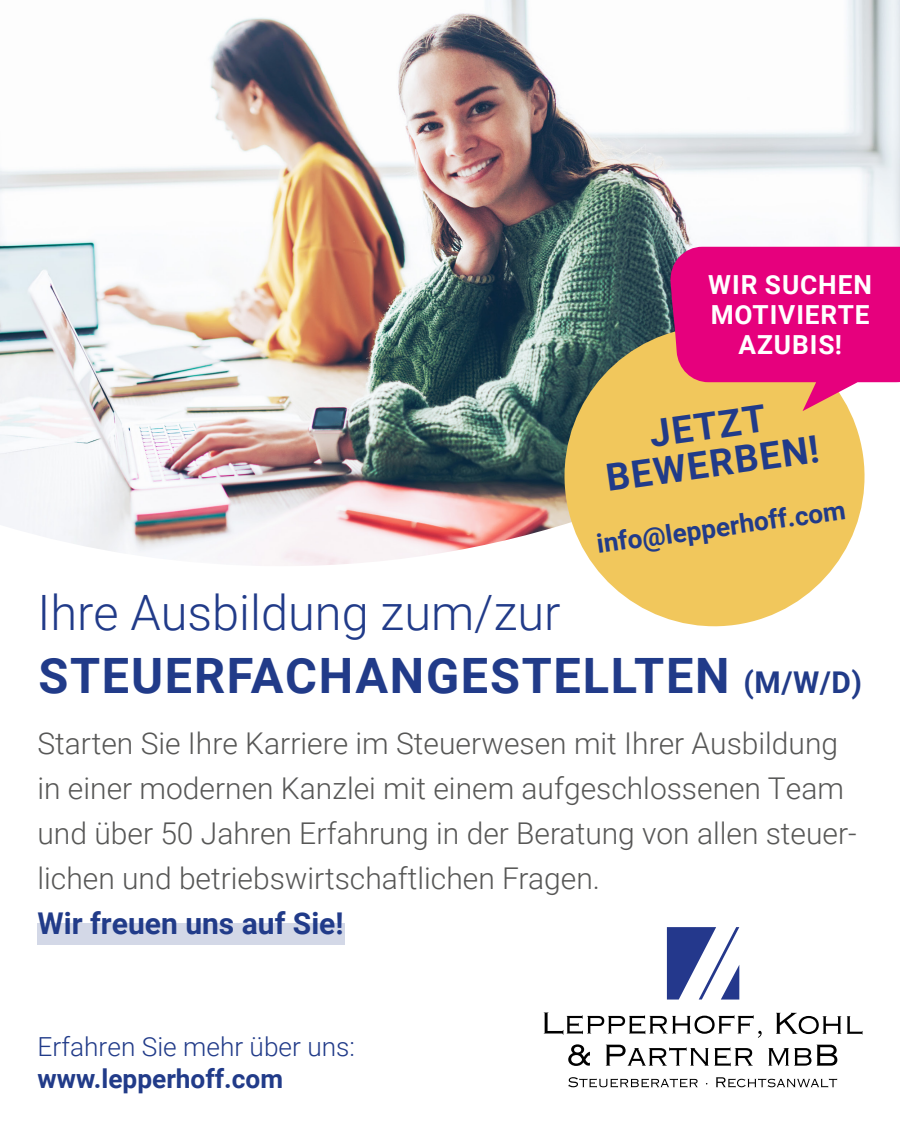
<style>
.page{position:relative;width:900px;height:1125px;background:#fff}
.page>*{position:absolute;margin:0;border:0;box-sizing:border-box;transform-origin:0 0}
.t1{font:700 48.75px/62.3px "Roboto";letter-spacing:.035em;color:#213b89}
.t2{font:700 37.5px/37.5px "Roboto";color:#213b89;text-align:center}
.t3{font:300 30px/45px "Roboto";color:#575756}
.t4{font:700 30px "Roboto";color:#213b89}
.t5{font:700 26.25px "Roboto";color:#213b89}
.t6{font:700 26.25px/30px "Roboto";letter-spacing:.035em;color:#fff;text-align:center}
.t7{font:300 26.25px "Roboto";color:#213b89}
.s1{font-weight:300}
.s2{font-size:30px}
</style>
<div class="page">
<svg style="left:667px;top:927px;width:72px;height:73px"></svg>
<svg style="left:544px;top:1013px;width:218px;height:25px"></svg>
<svg style="left:568px;top:1044px;width:22px;height:22px"></svg>
<svg style="left:768px;top:1048px;width:43px;height:18px"></svg>
<svg style="left:817px;top:1045px;width:20px;height:21px"></svg>
<svg style="left:606px;top:1045px;width:147px;height:21px"></svg>
<svg style="left:568px;top:1077px;width:269px;height:11px"></svg>
<svg style="left:847px;top:1016px;width:15px;height:18px"></svg>
<svg style="left:776px;top:1013px;width:65px;height:21px"></svg>
<img style="left:0;top:0;width:900px;height:566px">
<svg style="left:554px;top:316px;width:321px;height:311px;fill:#f1c75c"></svg>
<div style="left:38px;top:923px;width:307px;height:22px;background:#d3d8e7"></div>
<svg style="left:670px;top:247px;width:230px;height:164px"></svg>
<p class="t6" style="left:708px;top:269px;width:165px">WIR SUCHEN<br>MOTIVIERTE<br>AZUBIS!</p>
<p class="t2" style="left:598px;top:421px;width:216px;rotate:-8deg">JETZT<br>BEWERBEN!</p>
<p class="t5" style="left:594px;top:526px;width:253px;rotate:-8deg">info@lepperhoff.com</p>
<h1 class="t1" style="left:38px;top:580px;width:826px"><span class="s1">Ihre Ausbildung zum/zur<br></span>STEUERFACHANGESTELLTEN <span class="s2">(M/W/D)</span></h1>
<p class="t3" style="left:38px;top:720px;width:821px">Starten Sie Ihre Karriere im Steuerwesen mit Ihrer Ausbildung in einer modernen Kanzlei mit einem aufgeschlossenen Team und über 50 Jahren Erfahrung in der Beratung von allen steuer&shy;lichen und betriebswirtschaftlichen Fragen.</p>
<p class="t4" style="left:38px;top:902px;width:308px">Wir freuen uns auf Sie!</p>
<p class="t7" style="left:38px;top:1028px;width:319px">Erfahren Sie mehr über uns:</p>
<p class="t5" style="left:38px;top:1060px;width:247px">www.lepperhoff.com</p>
</div>
